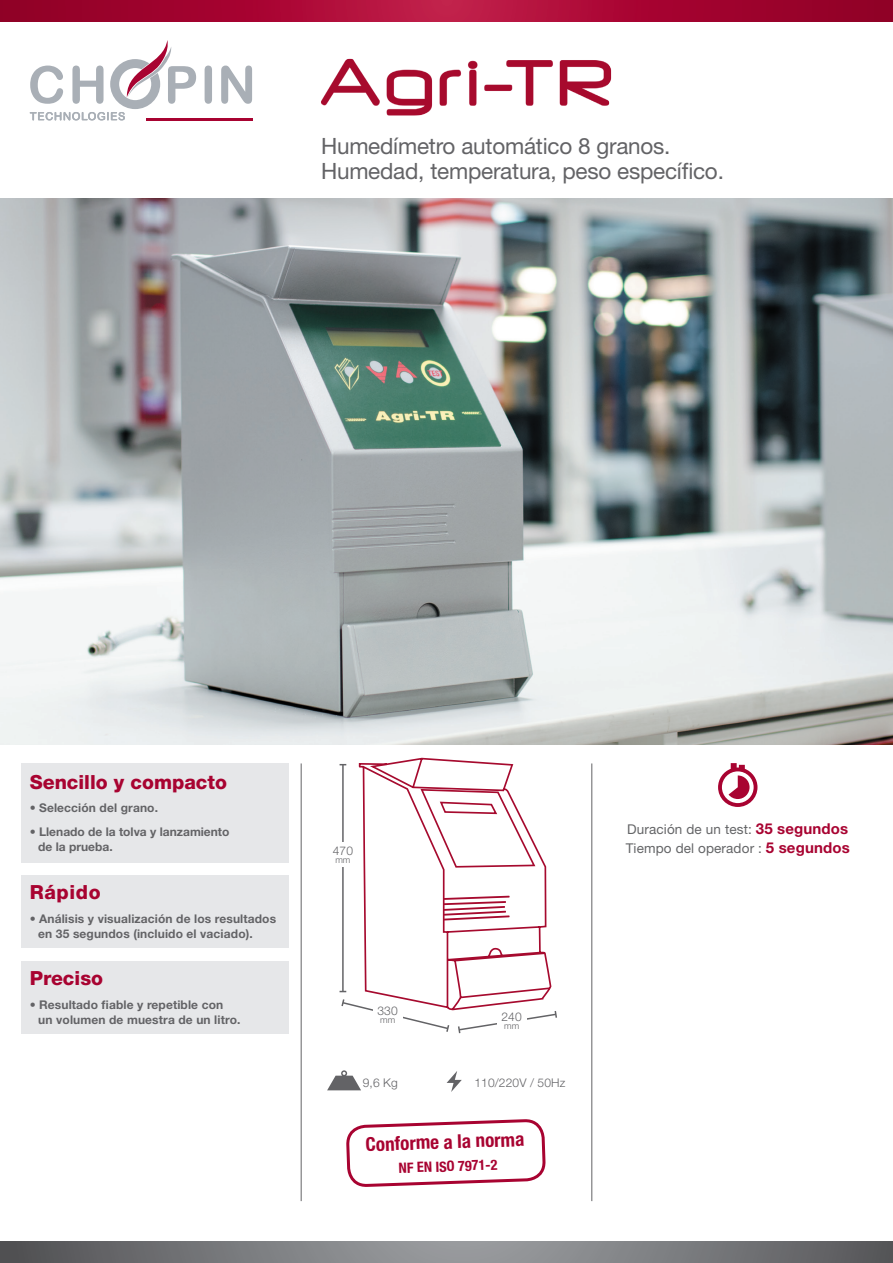
<style>
.page{position:relative;width:893px;height:1263px;background:#fff}
.page>*{position:absolute;margin:0;border:0;box-sizing:border-box;transform-origin:0 0}
.t1{font:22.5px "Helvetica Neue LT Std";letter-spacing:-.01em;color:#636366}
.t2{font:800 19.5px "Helvetica Neue LT Std";color:#a80331}
.t3{font:700 condensed 19.05px "Helvetica Neue LT Std";color:#a80331}
.t4{font:700 condensed 14.25px "Helvetica Neue LT Std";color:#a80331}
.t5{font:13.5px "Helvetica Neue LT Std";letter-spacing:.01em;color:#646567}
.texte-photo{font:700 12px/15px "Helvetica Neue LT Std";letter-spacing:.01em;color:#636366}
.t6{font:300 12px "Helvetica Neue LT Std";letter-spacing:.01em;color:#636366}
.t7{font:300 9px "Helvetica Neue LT Std";color:#636366}
.s1{font-weight:700;font-size:15px;color:#a80331}
</style>
<div class="page">
<div style="left:21px;top:763px;width:268px;height:99px;background:#e6e7e9"></div>
<div style="left:21px;top:875px;width:268px;height:73px;background:#e6e7e9"></div>
<div style="left:21px;top:961px;width:268px;height:73px;background:#e6e7e9"></div>
<svg style="left:0;top:1242px;width:893px;height:21px;background:#707174"></svg>
<hr style="left:301px;top:763px;width:1px;height:438px;background:#636366">
<hr style="left:591px;top:763px;width:1px;height:438px;background:#636366">
<svg style="left:718px;top:763px;width:39px;height:44px"></svg>
<svg style="left:341px;top:999px;width:109px;height:33px"></svg>
<svg style="left:458px;top:1011px;width:99px;height:23px"></svg>
<hr style="left:342px;top:765px;width:2px;height:226px;background:#636366">
<div style="left:328px;top:842px;width:30px;height:25px;background:#fff"></div>
<div style="left:497px;top:1009px;width:29px;height:24px;background:#fff"></div>
<div style="left:373px;top:1002px;width:29px;height:25px;background:#fff"></div>
<svg style="left:346px;top:1120px;width:200px;height:143px"></svg>
<svg style="left:327px;top:1070px;width:34px;height:20px"></svg>
<svg style="left:447px;top:1071px;width:15px;height:21px"></svg>
<svg style="left:358px;top:757px;width:194px;height:254px"></svg>
<svg style="left:444px;top:896px;width:66px;height:24px"></svg>
<img style="left:321px;top:58px;width:291px;height:58px">
<svg style="left:205px;top:66px;width:7px;height:38px"></svg>
<svg style="left:221px;top:66px;width:31px;height:38px"></svg>
<svg style="left:30px;top:40px;width:166px;height:80px"></svg>
<hr style="left:146px;top:118px;width:106px;height:2px;background:#a80331">
<img style="left:0;top:199px;width:893px;height:545px">
<svg style="left:0;top:0;width:893px;height:21px;background:#a60833"></svg>
<p class="t1" style="left:321px;top:132px;width:351px">Humedímetro automático 8 granos.</p>
<p class="t1" style="left:321px;top:158px;width:404px">Humedad, temperatura, peso específico.</p>
<p class="t2" style="left:30px;top:770px;width:199px">Sencillo y compacto</p>
<p class="texte-photo" style="left:30px;top:800px;width:130px">• Selección del grano.</p>
<p class="texte-photo" style="left:38px;top:824px;width:193px;text-indent:-9px">• Llenado de la tolva y lanzamiento de la prueba.</p>
<p class="t2" style="left:30px;top:881px;width:72px">Rápido</p>
<p class="texte-photo" style="left:38px;top:911px;width:239px;text-indent:-9px">• Análisis y visualización de los resultados en 35 segundos (incluido el vaciado).</p>
<p class="t2" style="left:30px;top:966px;width:75px">Preciso</p>
<p class="texte-photo" style="left:38px;top:996px;width:204px;text-indent:-9px">• Resultado fiable y repetible con un volumen de muestra de un litro.</p>
<p class="t5" style="left:627px;top:821px;width:222px">Duración de un test: <span class="s1">35 segundos</span></p>
<p class="t6" style="left:333px;top:843px;width:22px">470</p>
<p class="t5" style="left:626px;top:841px;width:226px">Tiempo del operador : <span class="s1">5 segundos</span></p>
<p class="t7" style="left:335px;top:854px;width:17px">mm</p>
<p class="t6" style="left:377px;top:1004px;width:22px">330</p>
<p class="t7" style="left:380px;top:1014px;width:17px">mm</p>
<p class="t6" style="left:501px;top:1010px;width:22px">240</p>
<p class="t7" style="left:504px;top:1020px;width:17px">mm</p>
<p class="t6" style="left:363px;top:1075px;width:37px">9,6 Kg</p>
<p class="t6" style="left:474px;top:1076px;width:92px">110/220V / 50Hz</p>
<p class="t3" style="left:365px;top:1133px;width:160px;rotate:-2deg">Conforme a la norma</p>
<p class="t4" style="left:398px;top:1159px;width:100px;rotate:-2deg">NF EN ISO 7971-2</p>
</div>
